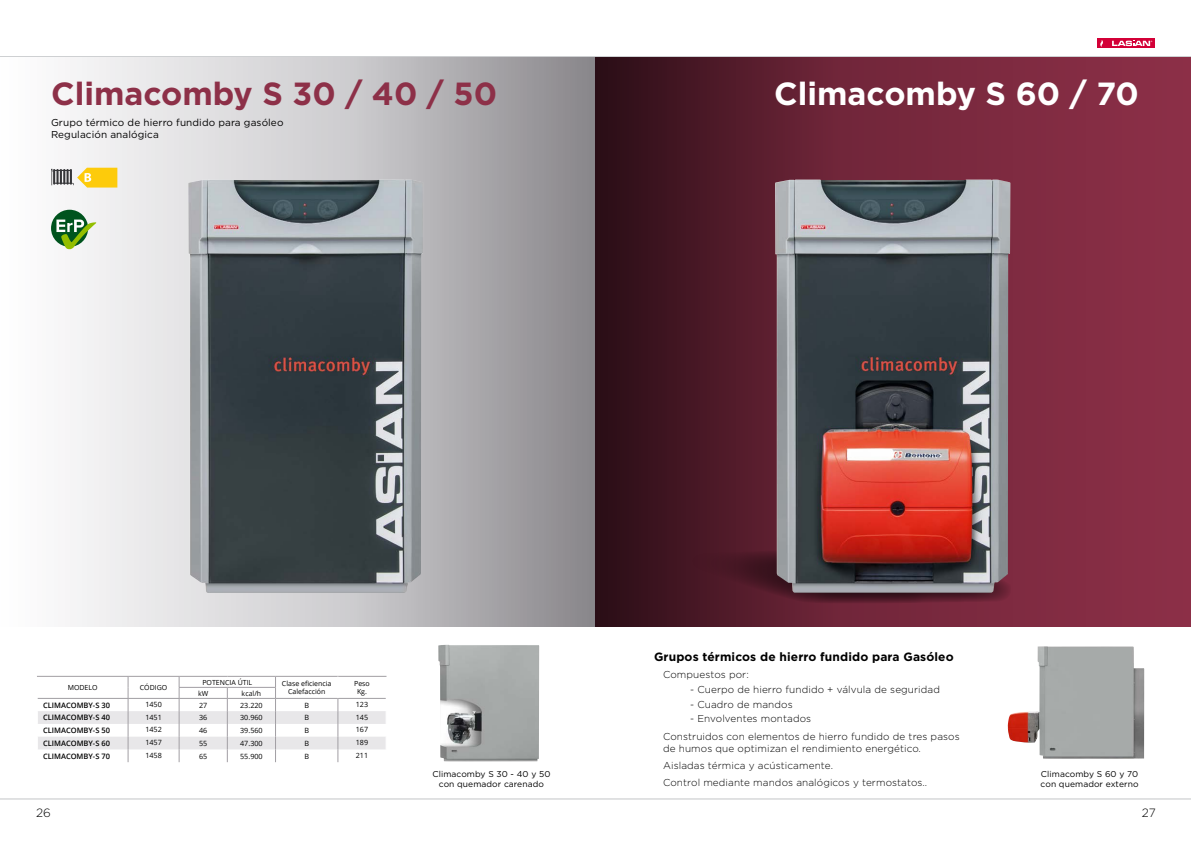
<style>
.page{position:relative;width:1191px;height:842px;background:#fff}
.page>*{position:absolute;margin:0;border:0;box-sizing:border-box;transform-origin:0 0}
.t1{font:700 32px "Gotham";color:#8d3048}
.t2{font:700 32px "Gotham";color:#fff}
.t3{font:700 12px "Gotham";letter-spacing:.01em;color:#000}
.t4{font:300 12px "Gotham";color:#000}
.t5{font:300 10px/17.1px "Gotham";letter-spacing:.01em;color:#000}
.t6{font:10px/12px "Gotham";letter-spacing:.01em;color:#000}
.t7{font:8.5px/10.2px "Gotham";letter-spacing:.01em;color:#000;text-align:center}
.t8{font:600 7.5px "Open Sans";color:#000}
.t9{font:7.2px "Open Sans";color:#000}
.t10{font:7px/8.4px "Open Sans";color:#000;text-align:center}
</style>
<div class="page">
<svg style="left:1107px;top:39px;width:48px;height:9px"></svg>
<div style="left:1096px;top:39px;width:10px;height:9px;background:#d30037"></div>
<svg style="left:1100px;top:40px;width:3px;height:7px"></svg>
<svg style="left:1112px;top:41px;width:40px;height:5px"></svg>
<hr style="left:0;top:56px;width:1191px;height:1px;background:#c3c5c8">
<div style="left:0;top:57px;width:595px;height:569px;background:linear-gradient(to right,#fff,#949296)"></div>
<svg style="left:595px;top:57px;width:596px;height:569px;background:#672234"></svg>
<hr style="left:0;top:798px;width:1191px;height:1px;background:#c3c5c8">
<svg style="left:686px;top:546px;width:326px;height:59px;background:#4f1a29"></svg>
<img style="left:775px;top:180px;width:235px;height:413px">
<img style="left:188px;top:180px;width:235px;height:413px">
<div style="left:51px;top:210px;width:37px;height:37px;background:#00541e;border-radius:50%"></div>
<svg style="left:56px;top:220px;width:40px;height:29px"></svg>
<svg style="left:51px;top:168px;width:66px;height:20px"></svg>
<svg style="left:37px;top:676px;width:350px;height:86px"></svg>
<img style="left:438px;top:644px;width:101px;height:117px">
<img style="left:1007px;top:646px;width:137px;height:113px">
<h1 class="t1" style="left:51px;top:75px;width:447px">Climacomby S 30 / 40 / 50</h1>
<h1 class="t2" style="left:774px;top:75px;width:366px">Climacomby S 60 / 70</h1>
<p class="t6" style="left:51px;top:117px;width:234px">Grupo térmico de hierro fundido para gasóleo<br>Regulación analógica</p>
<p class="t10" style="left:68px;top:684px;width:31px">MODELO</p>
<p class="t10" style="left:140px;top:684px;width:29px">CÓDIGO</p>
<p class="t10" style="left:202px;top:678px;width:51px">POTENCIA ÚTIL</p>
<p class="t10" style="left:282px;top:679px;width:51px">Clase eficiencia<br>Calefacción</p>
<p class="t10" style="left:354px;top:679px;width:17px">Peso</p>
<p class="t10" style="left:198px;top:689px;width:12px">kW</p>
<p class="t10" style="left:242px;top:689px;width:21px">kcal/h</p>
<p class="t10" style="left:357px;top:687px;width:11px">Kg.</p>
<p class="t8" style="left:43px;top:701px;width:69px">CLIMACOMBY-S 30</p>
<p class="t9" style="left:145px;top:699px;width:18px">1450</p>
<p class="t9" style="left:199px;top:702px;width:10px">27</p>
<p class="t9" style="left:240px;top:700px;width:24px">23.220</p>
<p class="t9" style="left:304px;top:702px;width:6px">B</p>
<p class="t9" style="left:356px;top:699px;width:14px">123</p>
<p class="t8" style="left:43px;top:713px;width:69px">CLIMACOMBY-S 40</p>
<p class="t9" style="left:145px;top:712px;width:18px">1451</p>
<p class="t9" style="left:199px;top:713px;width:10px">36</p>
<p class="t9" style="left:240px;top:713px;width:24px">30.960</p>
<p class="t9" style="left:304px;top:715px;width:6px">B</p>
<p class="t9" style="left:356px;top:712px;width:14px">145</p>
<p class="t8" style="left:43px;top:726px;width:69px">CLIMACOMBY-S 50</p>
<p class="t9" style="left:145px;top:725px;width:18px">1452</p>
<p class="t9" style="left:199px;top:725px;width:10px">46</p>
<p class="t9" style="left:240px;top:725px;width:24px">39.560</p>
<p class="t9" style="left:304px;top:727px;width:6px">B</p>
<p class="t9" style="left:356px;top:725px;width:14px">167</p>
<p class="t8" style="left:43px;top:739px;width:69px">CLIMACOMBY-S 60</p>
<p class="t9" style="left:145px;top:737px;width:18px">1457</p>
<p class="t9" style="left:199px;top:740px;width:10px">55</p>
<p class="t9" style="left:240px;top:738px;width:24px">47.300</p>
<p class="t9" style="left:304px;top:740px;width:6px">B</p>
<p class="t9" style="left:356px;top:737px;width:14px">189</p>
<p class="t8" style="left:43px;top:752px;width:69px">CLIMACOMBY-S 70</p>
<p class="t9" style="left:145px;top:750px;width:18px">1458</p>
<p class="t9" style="left:199px;top:751px;width:10px">65</p>
<p class="t9" style="left:240px;top:751px;width:24px">55.900</p>
<p class="t9" style="left:304px;top:753px;width:6px">B</p>
<p class="t9" style="left:356px;top:752px;width:14px">211</p>
<p class="t7" style="left:432px;top:768px;width:120px">Climacomby S 30 - 40 y 50 con quemador carenado</p>
<p class="t3" style="left:654px;top:650px;width:301px">Grupos térmicos de hierro fundido para Gasóleo</p>
<p class="t5" style="left:663px;top:666px;width:87px">Compuestos por:</p>
<p class="t5" style="left:690px;top:681px;width:251px">- Cuerpo de hierro fundido + válvula de seguridad</p>
<p class="t5" style="left:690px;top:696px;width:104px">- Cuadro de mandos</p>
<p class="t5" style="left:663px;top:711px;width:298px;text-indent:27px">- Envolventes montados<br>Construidos con elementos de hierro fundido de tres pasos</p>
<p class="t5" style="left:663px;top:740px;width:266px">de humos que optimizan el rendimiento energético.<br>Aisladas térmica y acústicamente.<br>Control mediante mandos analógicos y termostatos..</p>
<p class="t7" style="left:1040px;top:768px;width:99px;text-align:left">Climacomby S 60 y 70 con quemador externo</p>
<p class="t4" style="left:36px;top:807px;width:16px">26</p>
<p class="t4" style="left:1141px;top:807px;width:15px">27</p>
</div>
